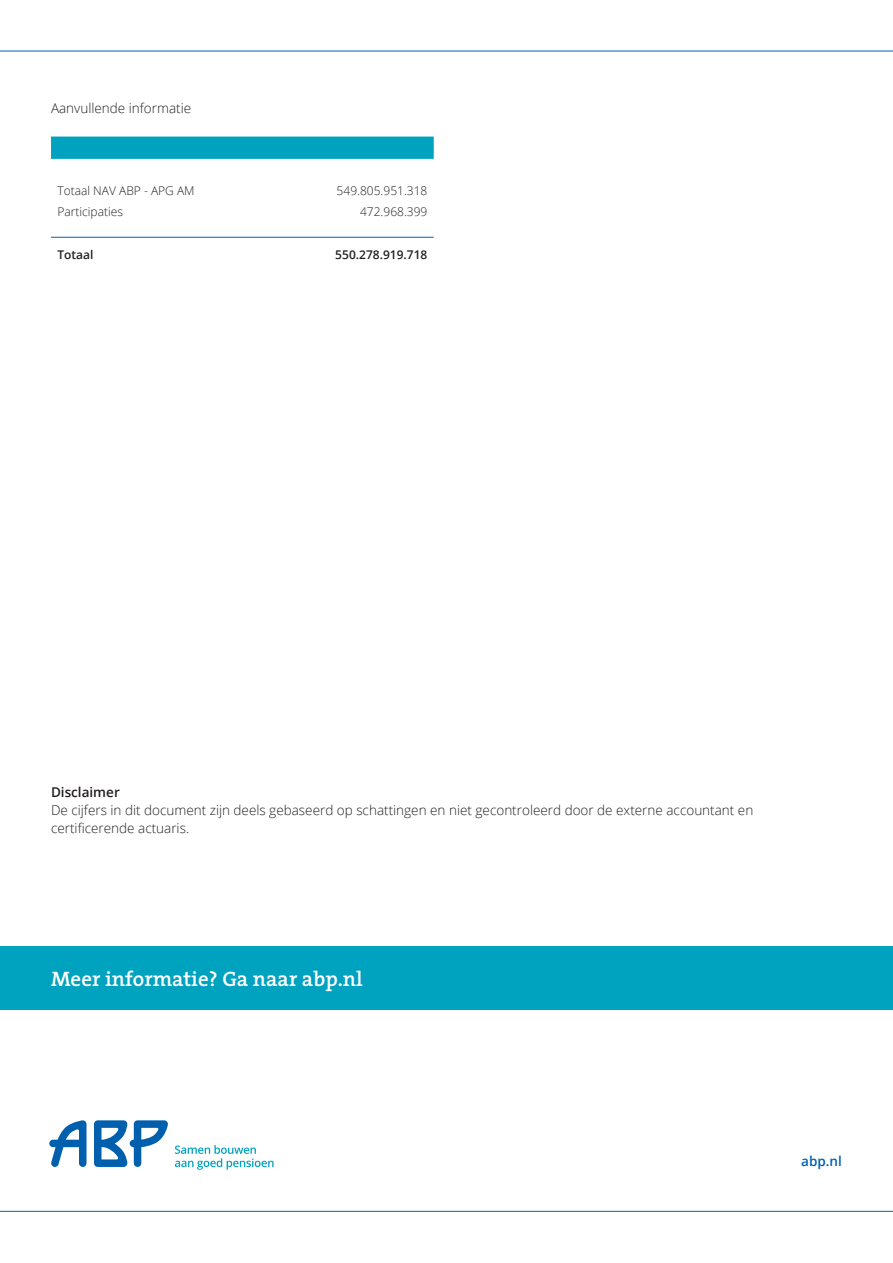
<style>
.page{position:relative;width:893px;height:1263px;background:#fff}
.page>*{position:absolute;margin:0;border:0;box-sizing:border-box;transform-origin:0 0}
.t1{font:600 21px "The Serif";color:#fff}
.t2{font:300 13.5px/18px "Open Sans";color:#231f20}
.t3{font:600 13.5px "Open Sans";color:#231f20}
.t4{font:600 13.5px "Open Sans";color:#0160ae}
.t5{font:300 12px "Open Sans";color:#231f20}
.t6{font:600 12px "Open Sans";color:#231f20}
</style>
<div class="page">
<hr style="left:0;top:1211px;width:893px;height:1px;background:#0160ae">
<hr style="left:0;top:51px;width:893px;height:1px;background:#0160ae">
<svg style="left:175px;top:1145px;width:99px;height:25px"></svg>
<svg style="left:49px;top:1120px;width:38px;height:47px"></svg>
<svg style="left:94px;top:1120px;width:74px;height:47px"></svg>
<div style="left:0;top:946px;width:893px;height:64px;background:#00a3bf"></div>
<div style="left:51px;top:137px;width:383px;height:22px;background:#00a3bf"></div>
<hr style="left:51px;top:237px;width:383px;height:1px;background:#0160ae">
<p class="t2" style="left:51px;top:98px;width:142px">Aanvullende informatie</p>
<p class="t5" style="left:57px;top:183px;width:139px">Totaal NAV ABP - APG AM</p>
<p class="t5" style="left:337px;top:183px;width:92px">549.805.951.318</p>
<p class="t5" style="left:57px;top:204px;width:67px">Participaties</p>
<p class="t5" style="left:360px;top:204px;width:69px">472.968.399</p>
<p class="t6" style="left:57px;top:246px;width:38px">Totaal</p>
<p class="t6" style="left:335px;top:246px;width:94px">550.278.919.718</p>
<p class="t3" style="left:51px;top:782px;width:70px">Disclaimer</p>
<p class="t2" style="left:51px;top:800px;width:704px">De cijfers in dit document zijn deels gebaseerd op schattingen en niet gecontroleerd door de externe accountant en certificerende actuaris.</p>
<h1 class="t1" style="left:51px;top:961px;width:313px">Meer informatie? Ga naar abp.nl</h1>
<p class="t4" style="left:801px;top:1152px;width:42px">abp.nl</p>
</div>
